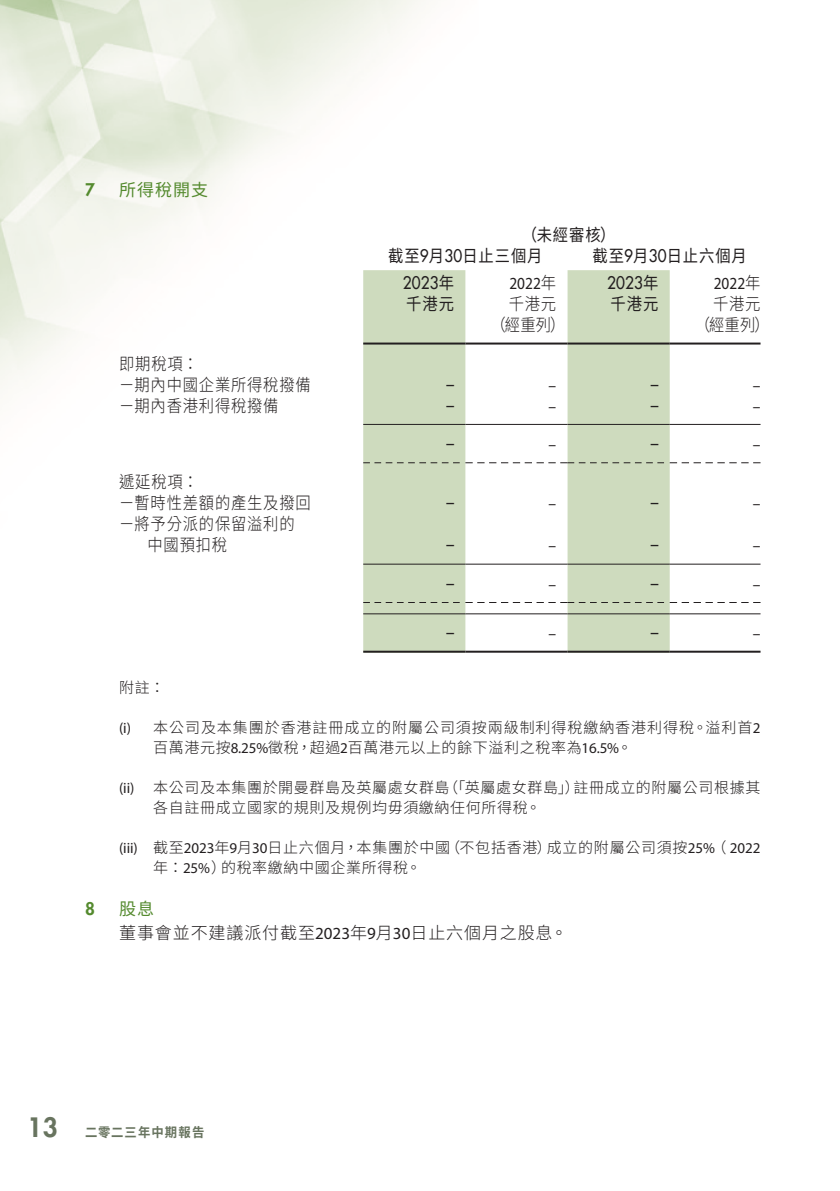
<style>
.page{position:relative;width:840px;height:1191px;background:#fff}
.page>*{position:absolute;margin:0;border:0;box-sizing:border-box;transform-origin:0 0}
.t1{font:800 26px "Futura Std";color:#68745f}
.Body_Text{font:300 17px "Source Han Sans TC";letter-spacing:.05em;color:#231f20;scale:.9 1}
.Body_Text-2{font:17px "Source Han Sans TC";letter-spacing:.06em;color:#231f20;scale:.9 1}
.Body_Text-3{font:300 17px "Source Han Sans TC";letter-spacing:.05em;color:#231f20}
.Body_Text-4{font:17px "Myriad Pro";color:#231f20;scale:.9 1}
.Body_Text-5{font:500 17px "Futura Std";letter-spacing:.01em;color:#231f20;scale:.9 1}
.Heading_1{font:17px "Source Han Sans TC";letter-spacing:.055em;color:#548a2e}
.Heading_1-2{font:800 17px "Futura Std";color:#548a2e}
.Notes{font:300 15px "Source Han Sans TC";letter-spacing:.04em;color:#231f20}
.Notes-2{font:300 15px "Source Han Sans TC";letter-spacing:.06em;color:#231f20}
.Notes-3{font:15px "Myriad Pro";letter-spacing:-.005em;color:#231f20}
.t2{font:700 13px "Source Han Sans TC";letter-spacing:.09em;color:#68745f;scale:.95 1}
.s1{font-family:"Futura Std";font-weight:500}
.s2{font-family:"Source Han Sans TC";font-weight:400}
.s3{font-family:"Source Han Sans TC";font-weight:300}
.s4{font-family:"Myriad Pro";font-weight:400}
</style>
<div class="page">
<img style="left:0;top:0;width:761px;height:653px">
<svg style="left:363px;top:270px;width:306px;height:380px;fill:#cedbbe"></svg>
<hr style="left:363px;top:342px;width:102px;height:2px;background:#231f20">
<hr style="left:465px;top:342px;width:102px;height:2px;background:#231f20">
<hr style="left:567px;top:342px;width:102px;height:2px;background:#231f20">
<hr style="left:669px;top:342px;width:91px;height:2px;background:#231f20">
<hr style="left:363px;top:424px;width:102px;height:1px;background:#231f20">
<hr style="left:465px;top:424px;width:102px;height:1px;background:#231f20">
<hr style="left:567px;top:424px;width:102px;height:1px;background:#231f20">
<hr style="left:669px;top:424px;width:91px;height:1px;background:#231f20">
<svg style="left:363px;top:462px;width:96px;height:1px"></svg>
<svg style="left:465px;top:462px;width:198px;height:1px"></svg>
<svg style="left:669px;top:462px;width:91px;height:1px"></svg>
<hr style="left:363px;top:563px;width:102px;height:1px;background:#231f20">
<hr style="left:465px;top:563px;width:102px;height:1px;background:#231f20">
<hr style="left:567px;top:563px;width:102px;height:1px;background:#231f20">
<hr style="left:669px;top:563px;width:91px;height:1px;background:#231f20">
<svg style="left:363px;top:602px;width:96px;height:1px"></svg>
<svg style="left:465px;top:602px;width:198px;height:1px"></svg>
<svg style="left:669px;top:602px;width:91px;height:1px"></svg>
<hr style="left:363px;top:613px;width:102px;height:1px;background:#231f20">
<hr style="left:465px;top:613px;width:102px;height:1px;background:#231f20">
<hr style="left:567px;top:613px;width:102px;height:1px;background:#231f20">
<hr style="left:669px;top:613px;width:91px;height:1px;background:#231f20">
<hr style="left:363px;top:650px;width:102px;height:2px;background:#231f20">
<hr style="left:465px;top:650px;width:102px;height:2px;background:#231f20">
<hr style="left:567px;top:650px;width:102px;height:2px;background:#231f20">
<hr style="left:669px;top:650px;width:91px;height:2px;background:#231f20">
<p class="Heading_1-2" style="left:85px;top:179px;width:11px">7</p>
<p class="Heading_1-2" style="left:85px;top:897px;width:11px">8</p>
<p class="Heading_1" style="left:119px;top:181px;width:90px">所得稅開支</p>
<p class="Body_Text" style="left:119px;top:354px;width:89px">即期稅項：</p>
<p class="Body_Text" style="left:119px;top:375px;width:214px">－期內中國企業所得稅撥備</p>
<p class="Body_Text" style="left:119px;top:396px;width:178px">－期內香港利得稅撥備</p>
<p class="Body_Text" style="left:119px;top:472px;width:89px">遞延稅項：</p>
<p class="Body_Text" style="left:119px;top:493px;width:214px">－暫時性差額的產生及撥回</p>
<p class="Body_Text" style="left:119px;top:514px;width:196px">－將予分派的保留溢利的</p>
<p class="Body_Text" style="left:147px;top:535px;width:90px">中國預扣稅</p>
<p class="Body_Text-2" style="left:521px;top:226px;width:106px">（未經審核(</p>
<p class="Body_Text-2" style="left:592px;top:247px;width:173px">截至月<span class="s1">9 30</span>日止六個月</p>
<p class="Body_Text-2" style="left:388px;top:247px;width:173px">截至月<span class="s1">9 30</span>日止三個月</p>
<p class="Body_Text-5" style="left:402px;top:272px;width:58px">2023<span class="s2">年</span></p>
<p class="Body_Text-4" style="left:509px;top:273px;width:53px">2022<span class="s3">年</span></p>
<p class="Body_Text-5" style="left:606px;top:272px;width:58px">2023<span class="s2">年</span></p>
<p class="Body_Text-4" style="left:713px;top:273px;width:53px">2022<span class="s3">年</span></p>
<p class="Body_Text-2" style="left:406px;top:294px;width:55px">千港元</p>
<p class="Body_Text" style="left:508px;top:294px;width:54px">千港元</p>
<p class="Body_Text-2" style="left:610px;top:294px;width:55px">千港元</p>
<p class="Body_Text" style="left:712px;top:294px;width:54px">千港元</p>
<p class="Body_Text" style="left:490px;top:315px;width:85px">（經重列）</p>
<p class="Body_Text" style="left:694px;top:315px;width:85px">（經重列(</p>
<p class="Body_Text-5" style="left:446px;top:373px;width:10px">–</p>
<p class="Body_Text-4" style="left:548px;top:374px;width:10px">–</p>
<p class="Body_Text-5" style="left:650px;top:373px;width:10px">–</p>
<p class="Body_Text-4" style="left:752px;top:374px;width:10px">–</p>
<p class="Body_Text-5" style="left:446px;top:394px;width:10px">–</p>
<p class="Body_Text-4" style="left:548px;top:395px;width:10px">–</p>
<p class="Body_Text-5" style="left:650px;top:394px;width:10px">–</p>
<p class="Body_Text-4" style="left:752px;top:395px;width:10px">–</p>
<p class="Body_Text-5" style="left:446px;top:433px;width:10px">–</p>
<p class="Body_Text-4" style="left:548px;top:434px;width:10px">–</p>
<p class="Body_Text-5" style="left:650px;top:433px;width:10px">–</p>
<p class="Body_Text-4" style="left:752px;top:434px;width:10px">–</p>
<p class="Body_Text-5" style="left:446px;top:492px;width:10px">–</p>
<p class="Body_Text-4" style="left:548px;top:493px;width:10px">–</p>
<p class="Body_Text-5" style="left:650px;top:492px;width:10px">–</p>
<p class="Body_Text-4" style="left:752px;top:493px;width:10px">–</p>
<p class="Body_Text-5" style="left:446px;top:534px;width:10px">–</p>
<p class="Body_Text-4" style="left:548px;top:535px;width:10px">–</p>
<p class="Body_Text-5" style="left:650px;top:534px;width:10px">–</p>
<p class="Body_Text-4" style="left:752px;top:535px;width:10px">–</p>
<p class="Body_Text-5" style="left:446px;top:572px;width:10px">–</p>
<p class="Body_Text-4" style="left:548px;top:573px;width:10px">–</p>
<p class="Body_Text-5" style="left:650px;top:572px;width:10px">–</p>
<p class="Body_Text-4" style="left:752px;top:573px;width:10px">–</p>
<p class="Body_Text-5" style="left:446px;top:622px;width:10px">–</p>
<p class="Body_Text-4" style="left:548px;top:623px;width:10px">–</p>
<p class="Body_Text-5" style="left:650px;top:622px;width:10px">–</p>
<p class="Body_Text-4" style="left:752px;top:623px;width:10px">–</p>
<p class="Notes" style="left:119px;top:678px;width:47px">附註：</p>
<p class="Notes-2" style="left:153px;top:718px;width:608px">本公司及本集團於香港註冊成立的附屬公司須按兩級制利得稅繳納香港利得稅。溢利首<span class="s4">2</span></p>
<p class="Notes-3" style="left:119px;top:718px;width:13px">) i(</p>
<p class="Notes-3" style="left:119px;top:778px;width:17px">i i( )</p>
<p class="Notes-3" style="left:119px;top:838px;width:20px">(iii)</p>
<p class="Notes" style="left:153px;top:738px;width:480px">百萬港元按<span class="s4">8.25%</span>徵稅，超過<span class="s4">2</span>百萬港元以上的餘下溢利之稅率為<span class="s4">16.5%</span>。</p>
<p class="Notes" style="left:573px;top:778px;width:188px">註冊成立的附屬公司根據其</p>
<p class="Notes" style="left:443px;top:778px;width:138px">（「英屬處女群島」）</p>
<p class="Notes" style="left:153px;top:778px;width:298px">本公司及本集團於開曼群島及英屬處女群島</p>
<p class="Notes" style="left:153px;top:798px;width:389px">各自註冊成立國家的規則及規例均毋須繳納任何所得稅。</p>
<p class="Notes" style="left:445px;top:838px;width:108px">（不包括香港）</p>
<p class="Notes-3" style="left:711px;top:838px;width:50px"><span class="s3">)</span> 2022</p>
<p class="Notes" style="left:546px;top:838px;width:169px">成立的附屬公司須按<span class="s4">25%</span></p>
<p class="Notes" style="left:153px;top:838px;width:298px">截至<span class="s4">2023</span>年月<span class="s4">9 30</span>日止六個月，本集團於中國</p>
<p class="Notes" style="left:153px;top:858px;width:74px">年：<span class="s4">25%</span>）</p>
<p class="Notes" style="left:221px;top:858px;width:201px">的稅率繳納中國企業所得稅。</p>
<p class="Heading_1" style="left:119px;top:899px;width:36px">股息</p>
<p class="Body_Text-3" style="left:119px;top:923px;width:449px">董事會並不建議派付截至<span class="s4">2023</span>年月<span class="s4">9 30</span>日止六個月之股息。</p>
<h1 class="t1" style="left:27px;top:1111px;width:32px">13</h1>
<p class="t2" style="left:85px;top:1125px;width:127px">二零二三年中期報告</p>
</div>
